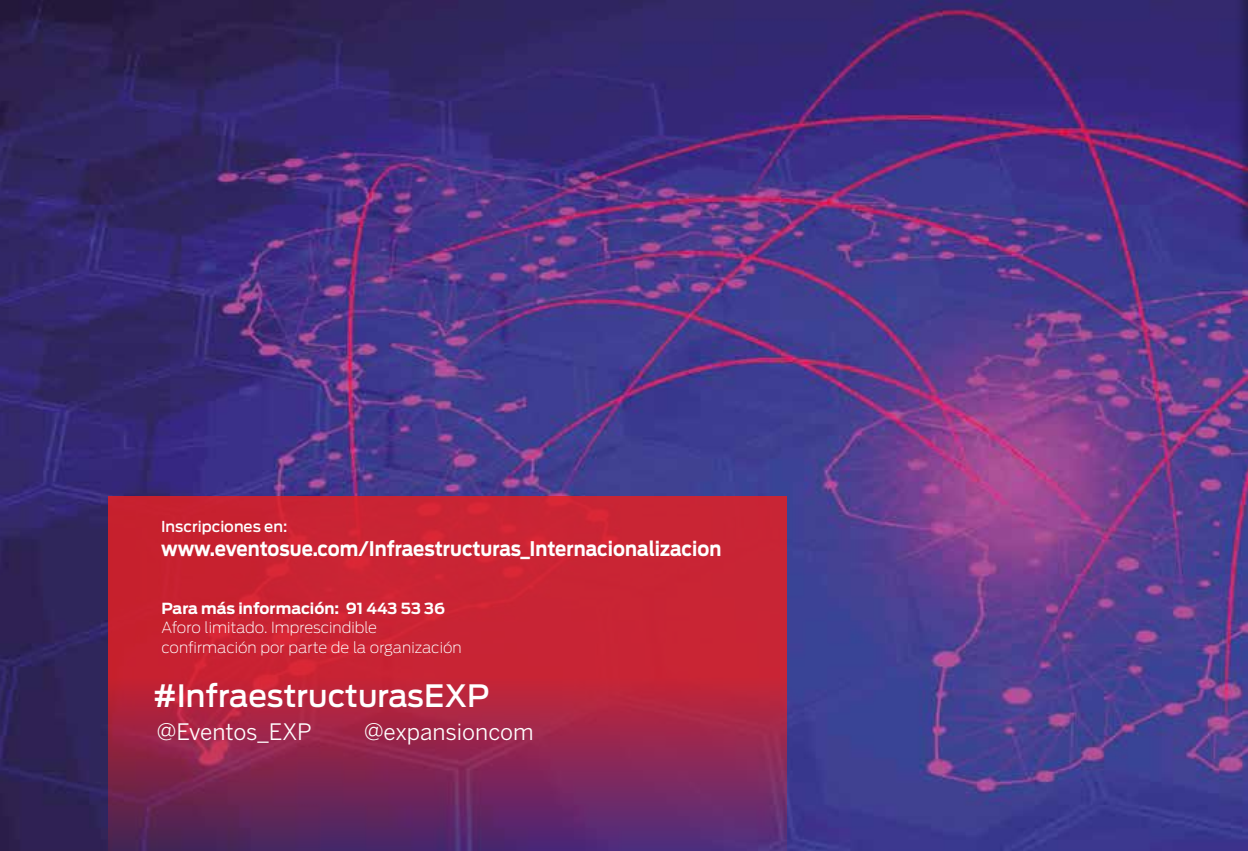
<style>
.page{position:relative;width:1248px;height:851px;background:#fff}
.page>*{position:absolute;margin:0;border:0;box-sizing:border-box;transform-origin:0 0}
.t1{font:500 30.6px "Antenna";color:#fff}
.t2{font:22.6px "Benton Sans";color:#fff}
.t3{font:700 20px "Antenna";color:#fff;scale:.9 1}
.t4{font:200 15.2px/19.6px "Antenna";color:#fff}
.t5{font:700 15.2px "Antenna";color:#fff}
.t6{font:500 15px "Antenna";color:#fff}
</style>
<div class="page">
<img style="left:0;top:0;width:1247px;height:850px">
<div style="left:1234px;top:0;width:13px;height:251px;background:#000;opacity:.3"></div>
<svg style="left:108px;top:496px;width:678px;height:354px;background:#a92542"></svg>
<p class="t6" style="left:161px;top:518px;width:128px">Inscripciones en:</p>
<h3 class="t3" style="left:161px;top:536px;width:624px">www.eventosue.com/Infraestructuras_Internacionalizacion</h3>
<p class="t5" style="left:161px;top:599px;width:285px">Para más información: 91 443 53 36</p>
<p class="t4" style="left:161px;top:617px;width:302px">Aforo limitado. Imprescindible confirmación por parte de la organización</p>
<h1 class="t1" style="left:153px;top:677px;width:338px">#InfraestructurasEXP</h1>
<h2 class="t2" style="left:157px;top:718px;width:156px">@Eventos_EXP</h2>
<h2 class="t2" style="left:364px;top:718px;width:171px">@expansioncom</h2>
</div>
